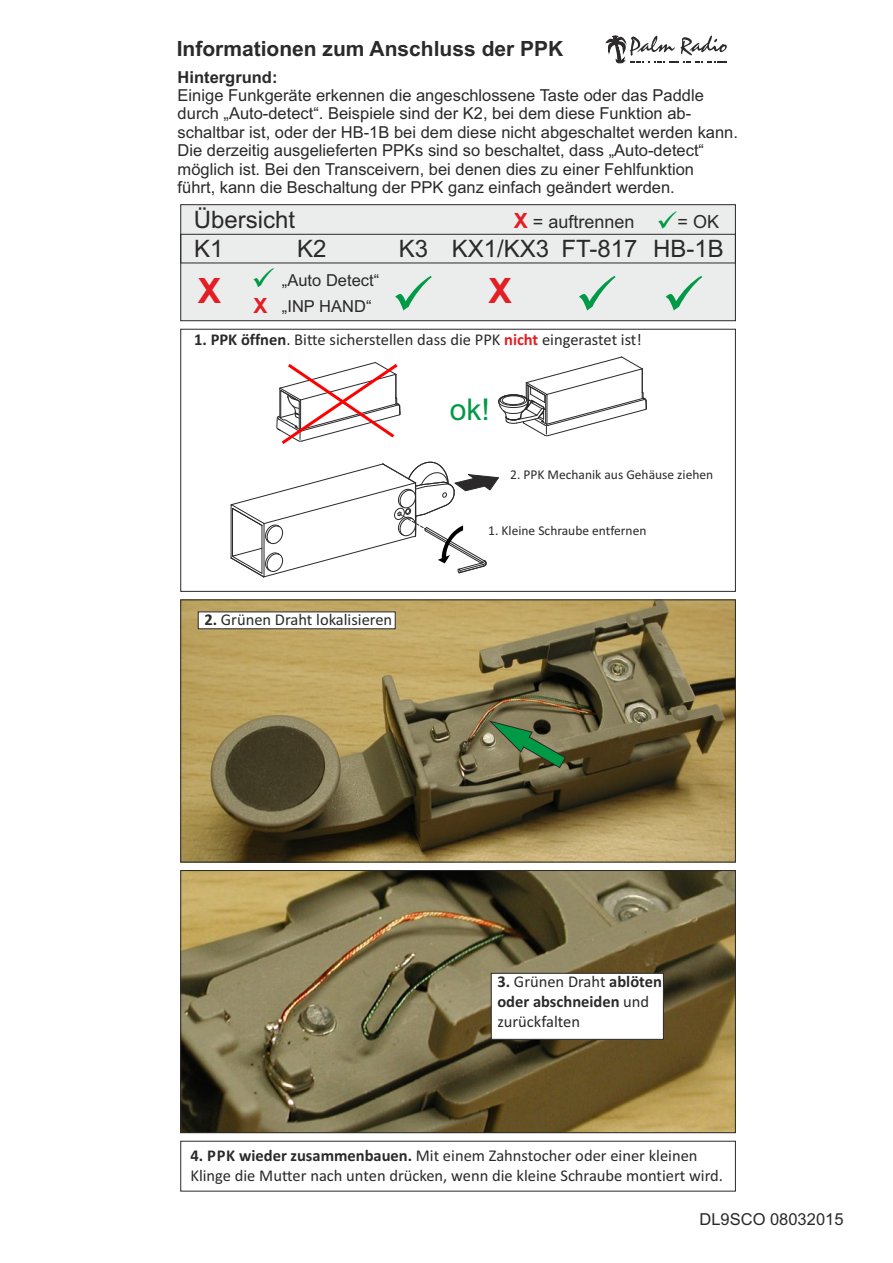
<style>
.page{position:relative;width:893px;height:1263px;background:#fff}
.page>*{position:absolute;margin:0;border:0;box-sizing:border-box;transform-origin:0 0}
.t1{font:700 34.95px "Arial";color:#e31f24}
.t2{font:30px "Arial";color:#009945}
.t3{font:24px "Arial";color:#2b2929}
.t4{font:700 21px "Arial";color:#2b2929}
.t5{font:18px "Arial";color:#2b2929}
.t6{font:16.5px/18.5px "Arial";color:#2b2929}
.t7{font:16.5px/20.1px "Calibri";color:#2b2929}
.t8{font:700 16.5px "Arial";color:#2b2929}
.t9{font:13.5px "Calibri";color:#2b2929}
.s1{font-weight:700;font-size:21px;color:#e31f24}
.s2{font-weight:700}
.s3{font-weight:700;color:#e31f24}
</style>
<div class="page">
<svg style="left:606px;top:35px;width:121px;height:28px"></svg>
<img style="left:182px;top:601px;width:552px;height:259px">
<div style="left:180px;top:599px;width:556px;height:263px;border:1px solid #2b2929"></div>
<img style="left:182px;top:872px;width:552px;height:259px">
<svg style="left:197px;top:611px;width:199px;height:19px"></svg>
<svg style="left:490px;top:972px;width:174px;height:68px"></svg>
<svg style="left:276px;top:362px;width:125px;height:82px"></svg>
<svg style="left:498px;top:356px;width:149px;height:81px"></svg>
<svg style="left:230px;top:461px;width:269px;height:117px"></svg>
<div style="left:180px;top:329px;width:556px;height:263px;border:1px solid #2b2929"></div>
<div style="left:180px;top:870px;width:556px;height:263px;border:1px solid #2b2929"></div>
<div style="left:180px;top:1141px;width:556px;height:50px;border:1px solid #2b2929"></div>
<svg style="left:488px;top:720px;width:78px;height:49px"></svg>
<div style="left:180px;top:204px;width:556px;height:118px;background:#ebeded"></div>
<div style="left:180px;top:234px;width:556px;height:29px;border:1px solid #2b2929"></div>
<svg style="left:658px;top:211px;width:19px;height:18px"></svg>
<svg style="left:254px;top:267px;width:20px;height:20px"></svg>
<svg style="left:395px;top:275px;width:37px;height:36px"></svg>
<div style="left:579px;top:275px;width:123px;height:36px;background:#ebeded"></div>
<p class="t4" style="left:177px;top:40px;width:388px">Informationen zum Anschluss der PPK</p>
<p class="t8" style="left:178px;top:70px;width:101px">Hintergrund:</p>
<p class="t6" style="left:178px;top:87px;width:562px">Einige Funkgeräte erkennen die angeschlossene Taste oder das Paddle durch „Auto-detect“. Beispiele sind der K2, bei dem diese Funktion ab&shy;schaltbar ist, oder der HB-1B bei dem diese nicht abgeschaltet werden kann.<br>Die derzeitig ausgelieferten PPKs sind so beschaltet, dass „Auto-detect“ möglich ist. Bei den Transceivern, bei denen dies zu einer Fehlfunktion<br>führt, kann die Beschaltung der PPK ganz einfach geändert werden.</p>
<h3 class="t3" style="left:194px;top:211px;width:103px">Übersicht</h3>
<p class="t5" style="left:514px;top:215px;width:122px"><span class="s1">X</span> = auftrennen</p>
<p class="t5" style="left:677px;top:215px;width:43px">= OK</p>
<h3 class="t3" style="left:194px;top:239px;width:31px">K1</h3>
<h3 class="t3" style="left:297px;top:239px;width:31px">K2</h3>
<h3 class="t3" style="left:399px;top:239px;width:326px">K3 KX1/KX3 FT-817 HB-1B</h3>
<p class="t6" style="left:282px;top:268px;width:99px;line-height:26.2px">„Auto Detect“ „INP HAND“</p>
<h1 class="t1" style="left:198px;top:278px;width:71px">X <sub>X</sub></h1>
<h1 class="t1" style="left:488px;top:278px;width:25px">X</h1>
<p class="t7" style="left:194px;top:331px;width:449px"><span class="s2">1. PPK öffnen</span>. Bitte sicherstellen dass die PPK <span class="s3">nicht</span> eingerastet ist!</p>
<h2 class="t2" style="left:450px;top:398px;width:42px">ok!</h2>
<p class="t9" style="left:510px;top:469px;width:205px">2. PPK Mechanik aus Gehäuse ziehen</p>
<p class="t7" style="left:204px;top:611px;width:189px"><span class="s2">2.</span> Grünen Draht lokalisieren</p>
<p class="t9" style="left:488px;top:524px;width:160px">1. Kleine Schraube entfernen</p>
<p class="t7" style="left:497px;top:973px;width:166px"><span class="s2">3.</span> Grünen Draht <span class="s2">ablöten oder abschneiden</span> und zurückfalten</p>
<p class="t7" style="left:190px;top:1146px;width:534px"><span class="s2">4. PPK wieder zusammenbauen.</span> Mit einem Zahnstocher oder einer kleinen<br>Klinge die Mutter nach unten drücken, wenn die kleine Schraube montiert wird.</p>
<p class="t6" style="left:699px;top:1212px;width:145px">DL9SCO 08032015</p>
</div>
